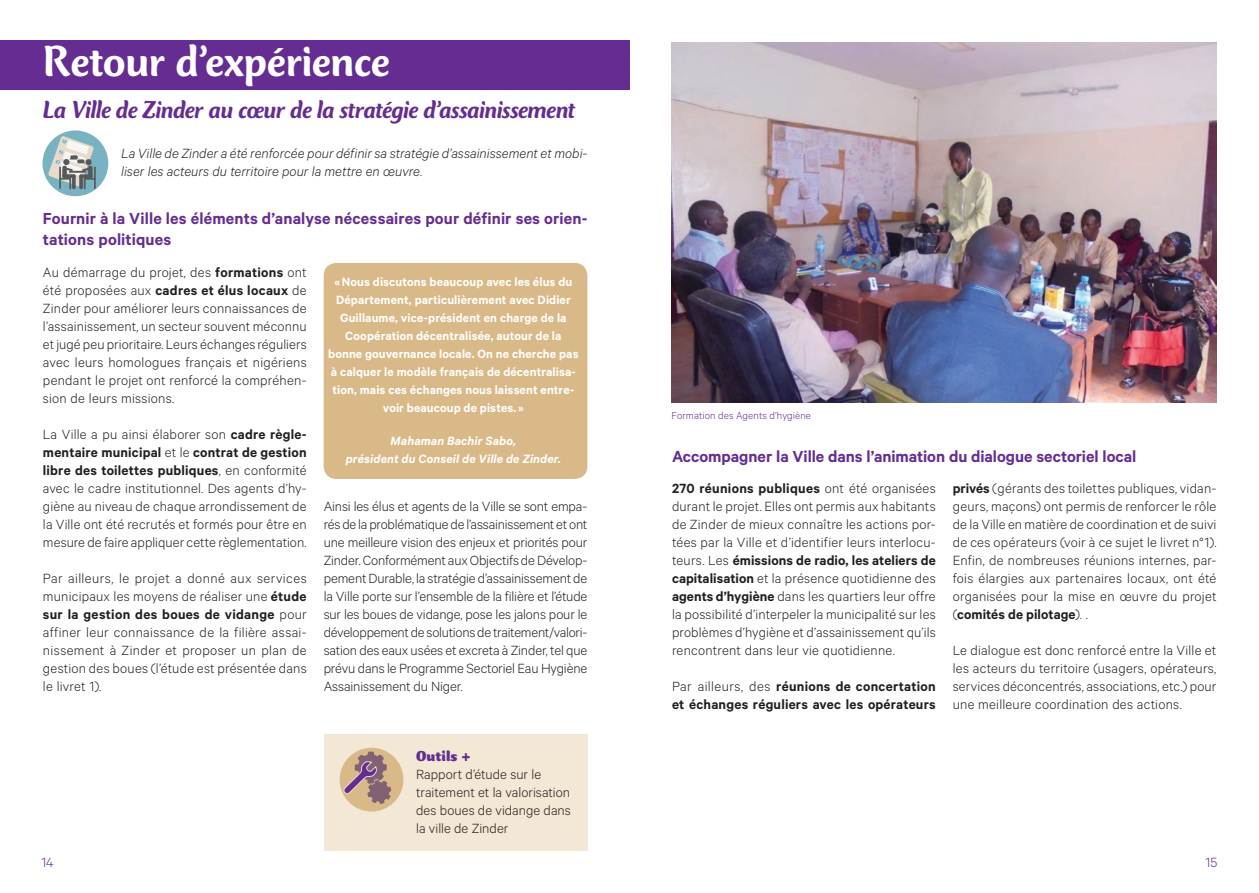
<style>
.page{position:relative;width:1259px;height:893px;background:#fff}
.page>*{position:absolute;margin:0;border:0;box-sizing:border-box;transform-origin:0 0}
.t1{font:500 45px "Club Type Std";letter-spacing:-.005em;color:#fff}
.t2{font:italic 500 25.5px "Club Type Std";letter-spacing:-.03em;color:#652d91}
.t3{font:600 18px/21.6px "Calibre";letter-spacing:.005em;color:#652d91}
.t4{font:300 15px/18px "Calibre";letter-spacing:.01em;color:#231f20;text-align:justify}
.t5{font:italic 300 15px/18px "Calibre";color:#231f20}
.t6{font:600 15px/18px "Calibre";letter-spacing:.015em;color:#231f20}
.t7{font:900 15px "Club Type Std";letter-spacing:.01em;color:#652d91}
.t8{font:300 15px "Calibre";color:#652d91}
.t9{font:600 13.5px/18px "Calibre";letter-spacing:.01em;color:#fff;text-align:center}
.t10{font:italic 600 13.5px/18px "Calibre";letter-spacing:.01em;color:#fff;text-align:center}
.t11{font:300 11.25px "Calibre";letter-spacing:.01em;color:#652d91}
.s1{font-weight:600}
.s2{font-weight:300}
</style>
<div class="page">
<div style="left:0;top:40px;width:630px;height:50px;background:#652d91"></div>
<div style="left:324px;top:263px;width:263px;height:216px;background:#d9b988;border-radius:13px"></div>
<div style="left:324px;top:734px;width:263px;height:116px;background:#f3e7d5"></div>
<div style="left:340px;top:748px;width:63px;height:63px;background:#d9b988;border-radius:50%"></div>
<svg style="left:342px;top:751px;width:49px;height:53px"></svg>
<img style="left:671px;top:43px;width:545px;height:360px">
<div style="left:43px;top:130px;width:65px;height:66px;background:#79b2c0;border-radius:50%"></div>
<hr style="left:94px;top:167px;width:2px;height:22px;background:#57585a">
<svg style="left:48px;top:136px;width:47px;height:53px"></svg>
<h1 class="t1" style="left:43px;top:38px;width:348px">Retour d’expérience</h1>
<h2 class="t2" style="left:43px;top:96px;width:534px">La Ville de Zinder au cœur de la stratégie d’assainissement</h2>
<p class="t5" style="left:121px;top:143px;width:468px">La Ville de Zinder a été renforcée pour définir sa stratégie d’assainissement et mobi&shy;liser les acteurs du territoire pour la mettre en œuvre.</p>
<p class="t3" style="left:43px;top:207px;width:546px">Fournir à la Ville les éléments d’analyse nécessaires pour définir ses orien&shy;tations politiques</p>
<p class="t4" style="left:43px;top:262px;width:265px">Au démarrage du projet, des <span class="s1">formations</span> ont été proposées aux <span class="s1">cadres et élus locaux</span> de Zinder pour améliorer leurs connaissances de l’assainissement, un secteur souvent méconnu et jugé peu prioritaire. Leurs échanges réguliers avec leurs homologues français et nigériens pendant le projet ont renforcé la compréhen&shy;sion de leurs missions.</p>
<p class="t4" style="left:43px;top:424px;width:265px">La Ville a pu ainsi élaborer son <span class="s1">cadre règle&shy;mentaire municipal</span> et le <span class="s1">contrat de gestion libre des toilettes publiques</span>, en conformité avec le cadre institutionnel. Des agents d’hy&shy;giène au niveau de chaque arrondissement de la Ville ont été recrutés et formés pour être en mesure de faire appliquer cette règlementation.</p>
<p class="t4" style="left:43px;top:568px;width:265px">Par ailleurs, le projet a donné aux services municipaux les moyens de réaliser une <span class="s1">étude sur la gestion des boues de vidange</span> pour affiner leur connaissance de la filière assai&shy;nissement à Zinder et proposer un plan de gestion des boues (l’étude est présentée dans le livret 1).</p>
<p class="t9" style="left:328px;top:272px;width:252px">«Nous discutons beaucoup avec les élus du Département, particulièrement avec Didier Guillaume, vice-président en charge de la Coopération décentralisée, autour de la bonne gouvernance locale. On ne cherche pas à calquer le modèle français de décentralisa&shy;tion, mais ces échanges nous laissent entre&shy;voir beaucoup de pistes. »</p>
<p class="t10" style="left:346px;top:431px;width:217px">Mahaman Bachir Sabo,<br>président du Conseil de Ville de Zinder.</p>
<p class="t4" style="left:324px;top:496px;width:265px">Ainsi les élus et agents de la Ville se sont empa&shy;rés de la problématique de l’assainissement et ont une meilleure vision des enjeux et priorités pour Zinder. Conformément aux Objectifs de Dévelop&shy;pement Durable, la stratégie d’assainissement de la Ville porte sur l’ensemble de la filière et l’étude sur les boues de vidange, pose les jalons pour le développement de solutions de traitement/valori&shy;sation des eaux usées et excreta à Zinder, tel que prévu dans le Programme Sectoriel Eau Hygiène Assainissement du Niger.</p>
<p class="t7" style="left:416px;top:748px;width:56px">Outils +</p>
<p class="t4" style="left:416px;top:765px;width:156px;text-align:left">Rapport d’étude sur le traitement et la valorisation des boues de vidange dans la ville de Zinder</p>
<p class="t11" style="left:671px;top:409px;width:141px">Formation des Agents d’hygiène</p>
<p class="t3" style="left:672px;top:445px;width:466px">Accompagner la Ville dans l’animation du dialogue sectoriel local</p>
<p class="t4" style="left:672px;top:478px;width:265px"><span class="s1">270 réunions publiques</span> ont été organisées durant le projet. Elles ont permis aux habitants de Zinder de mieux connaître les actions por&shy;tées par la Ville et d’identifier leurs interlocu&shy;teurs. Les <span class="s1">émissions de radio, les ateliers de capitalisation</span> et la présence quotidienne des <span class="s1">agents d’hygiène</span> dans les quartiers leur offre la possibilité d’interpeler la municipalité sur les problèmes d’hygiène et d’assainissement qu’ils rencontrent dans leur vie quotidienne.</p>
<p class="t6" style="left:672px;top:676px;width:265px"><span class="s2">Par ailleurs, des</span> réunions de concertation et échanges réguliers avec les opérateurs</p>
<p class="t4" style="left:952px;top:478px;width:265px"><span class="s1">privés</span> (gérants des toilettes publiques, vidan&shy;geurs, maçons) ont permis de renforcer le rôle de la Ville en matière de coordination et de suivi de ces opérateurs (voir à ce sujet le livret n°1).<br>Enfin, de nombreuses réunions internes, par&shy;fois élargies aux partenaires locaux, ont été organisées pour la mise en œuvre du projet (<span class="s1">comités de pilotage</span>). .</p>
<p class="t4" style="left:952px;top:640px;width:265px">Le dialogue est donc renforcé entre la Ville et les acteurs du territoire (usagers, opérateurs, services déconcentrés, associations, etc.) pour une meilleure coordination des actions.</p>
<p class="t8" style="left:41px;top:854px;width:14px">14</p>
<p class="t8" style="left:1205px;top:854px;width:13px">15</p>
</div>
